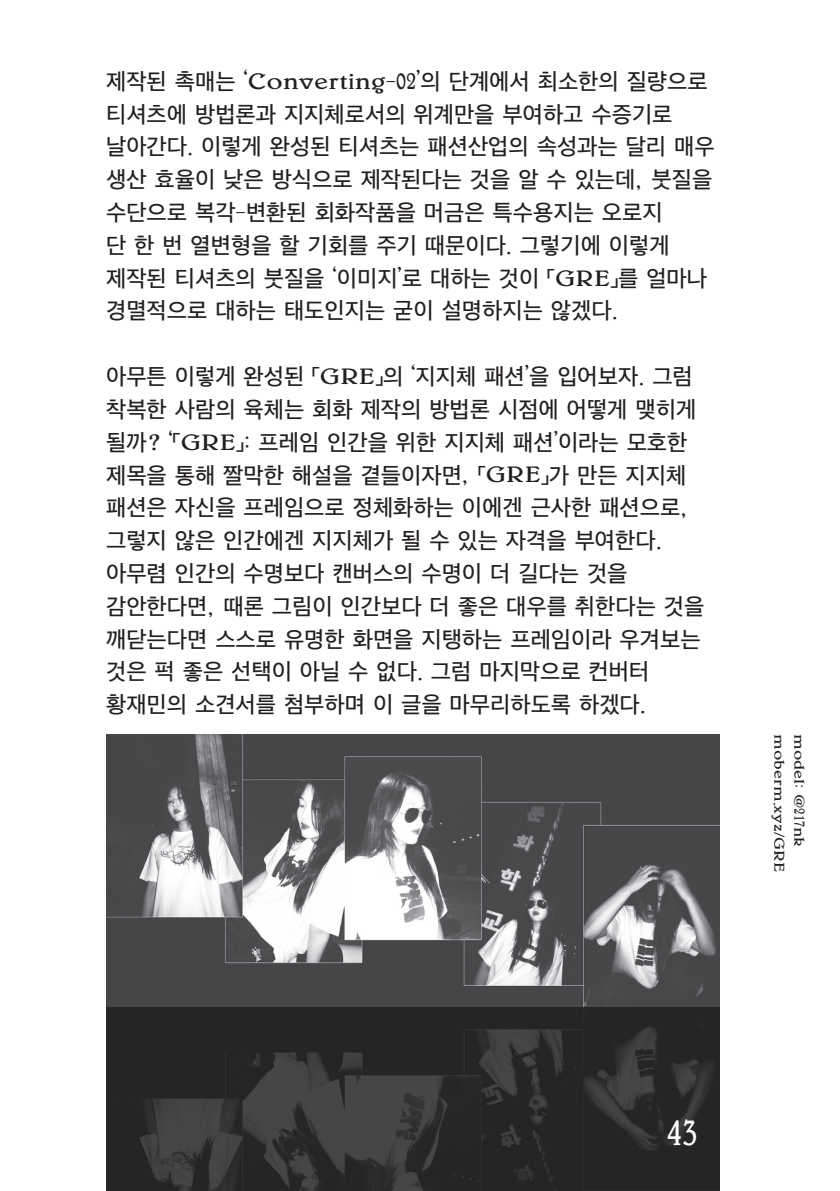
<style>
.page{position:relative;width:840px;height:1191px;background:#fff}
.page>*{position:absolute;margin:0;border:0;box-sizing:border-box;transform-origin:0 0}
.t1{font:40.8px "SD Yale b Md";color:#fff;scale:.83 1}
.t2{font:22px/32.8px "SD Gothic Neoa e Md";color:#231f20}
.t3{font:16.8px "SD Yale b Md";color:#231f20}
.t4{font:16.2px/20px "SD Yale b Md";color:#231f20;scale:1.25 1}
.s1{font-family:"SD Yale b Md";font-size:26.4px}
.s2{font-family:"SD Yale b Md";font-size:25.2px}
.s3{font-family:"SD Yale b Md"}
.s4{font-family:"SD Gothic Neoa e Md";font-size:14px}
.s5{font-size:16.8px}
</style>
<div class="page">
<img style="left:106px;top:734px;width:613px;height:273px">
<svg style="left:106px;top:1007px;width:613px;height:184px;background:#2e2c2d"></svg>
<p class="t2" style="left:106px;top:65px;width:609px">제작된 촉매는 <span class="s1">‘</span><span class="s2">Converting</span><span class="s3">–</span><span class="s1">02’</span>의 단계에서 최소한의 질량으로 티셔츠에 방법론과 지지체로서의 위계만을 부여하고 수증기로 날아간다<span class="s1">.</span> 이렇게 완성된 티셔츠는 패션산업의 속성과는 달리 매우 생산 효율이 낮은 방식으로 제작된다는 것을 알 수 있는데<span class="s1">,</span> 붓질을 수단으로 복각<span class="s3">–</span>변환된 회화작품을 머금은 특수용지는 오로지<br>단 한 번 열변형을 할 기회를 주기 때문이다<span class="s1">.</span> 그렇기에 이렇게 제작된 티셔츠의 붓질을 <span class="s1">‘</span>이미지<span class="s1">’</span>로 대하는 것이 「<span class="s2">GRE</span>」를 얼마나 경멸적으로 대하는 태도인지는 굳이 설명하지는 않겠다<span class="s1">.</span></p>
<p class="t2" style="left:106px;top:360px;width:599px">아무튼 이렇게 완성된 「<span class="s2">GRE</span>」의 <span class="s1">‘</span>지지체 패션<span class="s1">’</span>을 입어보자<span class="s1">.</span> 그럼 착복한 사람의 육체는 회화 제작의 방법론 시점에 어떻게 맺히게 될까<span class="s2">?</span> <span class="s1">‘</span>「<span class="s2">GRE</span>」: 프레임 인간을 위한 지지체 패션<span class="s1">’</span>이라는 모호한 제목을 통해 짤막한 해설을 곁들이자면<span class="s1">,</span> 「<span class="s2">GRE</span>」가 만든 지지체 패션은 자신을 프레임으로 정체화하는 이에겐 근사한 패션으로<span class="s1">, </span>그렇지 않은 인간에겐 지지체가 될 수 있는 자격을 부여한다<span class="s1">. </span>아무렴 인간의 수명보다 캔버스의 수명이 더 길다는 것을 감안한다면<span class="s1">,</span> 때론 그림이 인간보다 더 좋은 대우를 취한다는 것을 깨닫는다면 스스로 유명한 화면을 지탱하는 프레임이라 우겨보는 것은 퍽 좋은 선택이 아닐 수 없다<span class="s1">.</span> 그럼 마지막으로 컨버터 황재민의 소견서를 첨부하며 이 글을 마무리하도록 하겠다<span class="s1">.</span></p>
<p class="t4" style="left:809px;top:734px;width:112px;rotate:90deg">model<span class="s4">:</span> @<span class="s5">217</span>nk moberm xyz/GRE</p>
<p class="t3" style="left:788px;top:801px;width:5px;rotate:90deg">.</p>
<h1 class="t1" style="left:666px;top:1111px;width:39px">43</h1>
</div>
